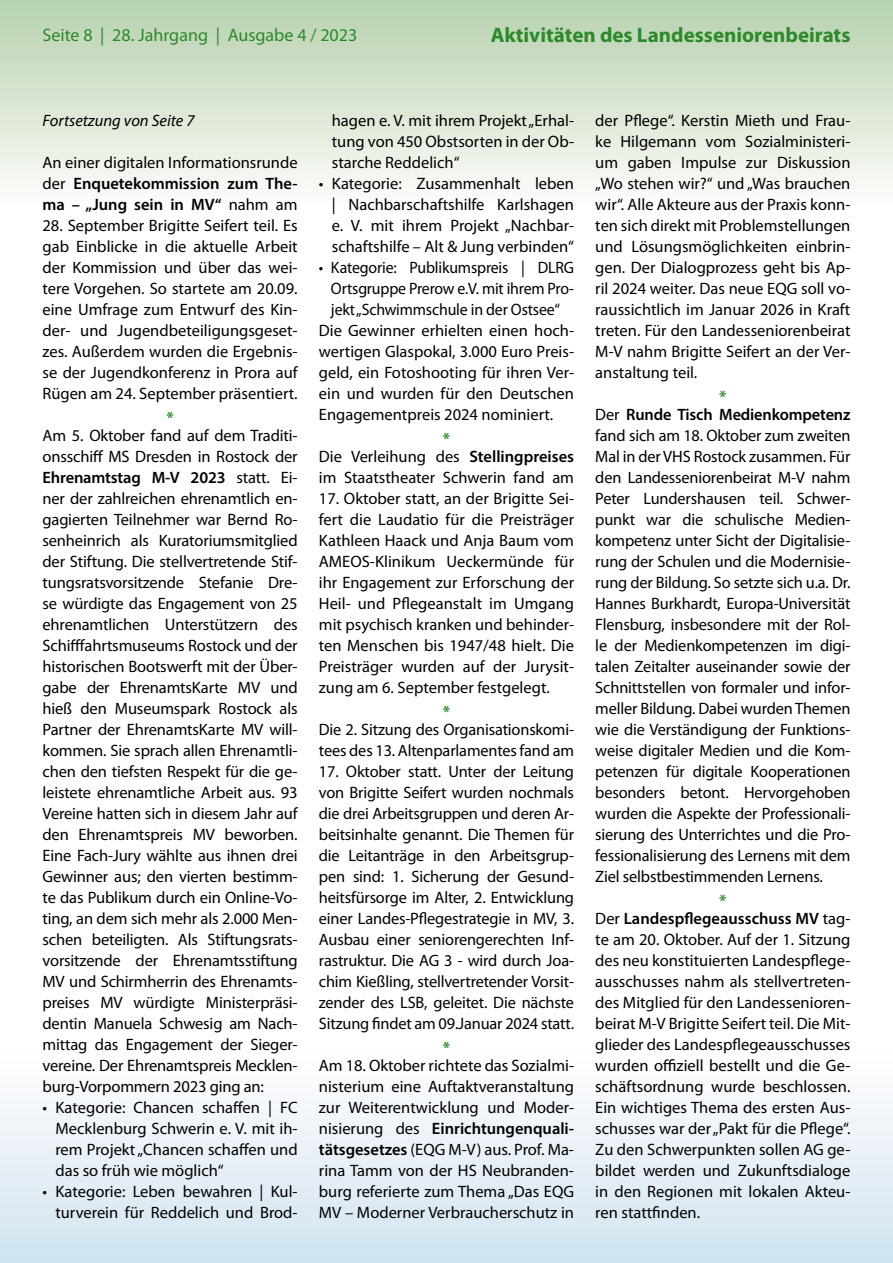
<style>
.page{position:relative;width:893px;height:1263px;background:#fff}
.page>*{position:absolute;margin:0;border:0;box-sizing:border-box;transform-origin:0 0}
.t1{font:700 21px "Myriad Pro";color:#2c8a2a}
.t2{font:18px "Myriad Pro";color:#2c8a2a}
.t3{font:16.5px/21px "Myriad Pro";color:#000;text-align:justify}
.t4{font:16.5px "Myriad Pro";color:#000;scale:.96 1}
.t5{font:600 16.5px/18px "Myriad Pro";letter-spacing:-.01em;color:#000;text-align:center}
.t6{font:italic 16.5px "Myriad Pro";color:#000}
.t7{font:700 16.5px "Myriad Pro";color:#2c8a2a}
.s1{font-weight:600}
.s2{font-weight:700;color:#2c8a2a}
.s3{font-weight:400}
</style>
<div class="page">
<div style="left:0;top:1050px;width:893px;height:213px;background:linear-gradient(to bottom,#fffeff,#cfe4ef)"></div>
<div style="left:0;top:0;width:893px;height:213px;background:linear-gradient(to bottom,#b7d0ad,#fffefe)"></div>
<p class="t2" style="left:43px;top:24px;width:316px">Seite 8 | 28. Jahrgang | Ausgabe 4 / 2023</p>
<p class="t1" style="left:491px;top:21px;width:361px">Aktivitäten des Landesseniorenbeirats</p>
<p class="t6" style="left:43px;top:110px;width:154px">Fortsetzung von Seite 7</p>
<p class="t3" style="left:43px;top:152px;width:257px">An einer digitalen Informationsrunde der <span class="s1">Enquetekommission zum The&shy;ma – „Jung sein in MV“</span> nahm am</p>
<p class="t3" style="left:43px;top:215px;width:257px">28. September Brigitte Seifert teil. Es gab Einblicke in die aktuelle Arbeit der Kommission und über das wei&shy;tere Vorgehen. So startete am 20.09. eine Umfrage zum Entwurf des Kin&shy;der- und Jugendbeteiligungsgeset&shy;zes. Außerdem wurden die Ergebnis&shy;se der Jugendkonferenz in Prora auf Rügen am 24. September präsentiert.</p>
<p class="t7" style="left:166px;top:407px;width:9px">*</p>
<p class="t3" style="left:43px;top:425px;width:257px">Am 5. Oktober fand auf dem Traditi&shy;onsschiff MS Dresden in Rostock der <span class="s1">Ehrenamtstag M-V 2023</span> statt. Ei&shy;ner der zahlreichen ehrenamtlich en&shy;gagierten Teilnehmer war Bernd Ro&shy;senheinrich als Kuratoriumsmitglied der Stiftung. Die stellvertretende Stif&shy;tungsratsvorsitzende Stefanie Dre&shy;se würdigte das Engagement von 25 ehrenamtlichen Unterstützern des Schifffahrtsmuseums Rostock und der historischen Bootswerft mit der Über&shy;gabe der EhrenamtsKarte MV und hieß den Museumspark Rostock als Partner der EhrenamtsKarte MV will&shy;kommen. Sie sprach allen Ehrenamtli&shy;chen den tiefsten Respekt für die ge&shy;leistete ehrenamtliche Arbeit aus. 93<br>Vereine hatten sich in diesem Jahr auf den Ehrenamtspreis MV beworben.<br>Eine Fach-Jury wählte aus ihnen drei Gewinner aus; den vierten bestimm&shy;te das Publikum durch ein Online-Vo&shy;ting, an dem sich mehr als 2.000 Men&shy;schen beteiligten. Als Stiftungsrats&shy;vorsitzende der Ehrenamtsstiftung MV und Schirmherrin des Ehrenamts&shy;preises MV würdigte Ministerpräsi&shy;dentin Manuela Schwesig am Nach&shy;mittag das Engagement der Sieger&shy;vereine. Der Ehrenamtspreis Mecklen&shy;burg-Vorpommern 2023 ging an:</p>
<p class="t3" style="left:55px;top:1097px;width:244px;text-indent:-13px">• Kategorie: Chancen schaffen | FC Mecklenburg Schwerin e. V. mit ih&shy;rem Projekt „Chancen schaffen und das so früh wie möglich“</p>
<p class="t3" style="left:43px;top:1181px;width:257px;text-align:right">• Kategorie: Leben bewahren | Kul&shy;turverein für Reddelich und Brod-</p>
<p class="t3" style="left:332px;top:110px;width:244px">hagen e. V. mit ihrem Projekt „Erhal&shy;tung von 450 Obstsorten in der Ob&shy;starche Reddelich“</p>
<p class="t3" style="left:332px;top:173px;width:244px;text-indent:-13px">• Kategorie: Zusammenhalt leben | Nachbarschaftshilfe Karlshagen e. V. mit ihrem Projekt „Nachbar&shy;schaftshilfe – Alt &amp; Jung verbinden“</p>
<p class="t4" style="left:319px;top:257px;width:267px">• Kategorie: Publikumspreis | DLRG</p>
<p class="t4" style="left:331px;top:278px;width:255px">Ortsgruppe Prerow e.V. mit ihrem Pro-</p>
<p class="t4" style="left:331px;top:299px;width:240px">jekt „Schwimmschule in der Ostsee“</p>
<p class="t3" style="left:319px;top:320px;width:257px">Die Gewinner erhielten einen hoch-</p>
<p class="t3" style="left:319px;top:341px;width:257px">wertigen Glaspokal, 3.000 Euro Preis-</p>
<p class="t3" style="left:319px;top:362px;width:257px">geld, ein Fotoshooting für ihren Ver-</p>
<p class="t3" style="left:319px;top:383px;width:257px">ein und wurden für den Deutschen</p>
<p class="t3" style="left:319px;top:404px;width:236px">Engagementpreis 2024 nominiert.</p>
<p class="t3" style="left:319px;top:429px;width:257px;line-height:18px;text-align:center"><span class="s2">*<br></span>Die Verleihung des <span class="s1">Stellingpreises</span></p>
<p class="t3" style="left:319px;top:467px;width:257px">im Staatstheater Schwerin fand am</p>
<p class="t3" style="left:319px;top:488px;width:257px">17. Oktober statt, an der Brigitte Sei&shy;fert die Laudatio für die Preisträger Kathleen Haack und Anja Baum vom AMEOS-Klinikum Ueckermünde für ihr Engagement zur Erforschung der Heil- und Pflegeanstalt im Umgang mit psychisch kranken und behinder&shy;ten Menschen bis 1947/48 hielt. Die Preisträger wurden auf der Jurysit&shy;zung am 6. September festgelegt.</p>
<p class="t7" style="left:443px;top:701px;width:9px">*</p>
<p class="t3" style="left:319px;top:719px;width:257px">Die 2. Sitzung des Organisationskomi&shy;tees des 13. Altenparlamentes fand am</p>
<p class="t3" style="left:319px;top:761px;width:257px">17. Oktober statt. Unter der Leitung von Brigitte Seifert wurden nochmals die drei Arbeitsgruppen und deren Ar&shy;beitsinhalte genannt. Die Themen für die Leitanträge in den Arbeitsgrup&shy;pen sind: 1. Sicherung der Gesund&shy;heitsfürsorge im Alter, 2. Entwicklung einer Landes-Pflegestrategie in MV, 3.<br>Ausbau einer seniorengerechten Inf&shy;rastruktur. Die AG 3 - wird durch Joa&shy;chim Kießling, stellvertretender Vorsit&shy;zender des LSB, geleitet. Die nächste Sitzung findet am 09.Januar 2024 statt.</p>
<p class="t7" style="left:443px;top:1037px;width:9px">*</p>
<p class="t3" style="left:319px;top:1055px;width:257px">Am 18. Oktober richtete das Sozialmi&shy;nisterium eine Auftaktveranstaltung zur Weiterentwicklung und Moder&shy;nisierung des <span class="s1">Einrichtungenquali&shy;tätsgesetzes</span> (EQG M-V) aus. Prof. Ma&shy;rina Tamm von der HS Neubranden&shy;burg referierte zum Thema „Das EQG MV – Moderner Verbraucherschutz in</p>
<p class="t3" style="left:595px;top:110px;width:257px">der Pflege“. Kerstin Mieth und Frau&shy;ke Hilgemann vom Sozialministeri&shy;um gaben Impulse zur Diskussion „Wo stehen wir?“ und „Was brauchen wir“. Alle Akteure aus der Praxis konn&shy;ten sich direkt mit Problemstellungen und Lösungsmöglichkeiten einbrin&shy;gen. Der Dialogprozess geht bis Ap&shy;ril 2024 weiter. Das neue EQG soll vo&shy;raussichtlich im Januar 2026 in Kraft treten. Für den Landesseniorenbeirat M-V nahm Brigitte Seifert an der Ver&shy;anstaltung teil.</p>
<p class="t5" style="left:595px;top:387px;width:257px"><span class="s2">*<br></span><span class="s3">Der</span> Runde Tisch Medienkompetenz</p>
<p class="t3" style="left:595px;top:425px;width:257px">fand sich am 18. Oktober zum zweiten Mal in der VHS Rostock zusammen. Für den Landesseniorenbeirat M-V nahm Peter Lundershausen teil. Schwer&shy;punkt war die schulische Medien&shy;kompetenz unter Sicht der Digitalisie&shy;rung der Schulen und die Modernisie&shy;rung der Bildung. So setzte sich u.a. Dr.<br>Hannes Burkhardt, Europa-Universität Flensburg, insbesondere mit der Rol&shy;le der Medienkompetenzen im digi&shy;talen Zeitalter auseinander sowie der Schnittstellen von formaler und infor&shy;meller Bildung. Dabei wurden Themen wie die Verständigung der Funktions&shy;weise digitaler Medien und die Kom&shy;petenzen für digitale Kooperationen besonders betont. Hervorgehoben wurden die Aspekte der Professionali&shy;sierung des Unterrichtes und die Pro&shy;fessionalisierung des Lernens mit dem Ziel selbstbestimmenden Lernens.</p>
<p class="t5" style="left:595px;top:891px;width:257px"><span class="s2">*<br></span><span class="s3">Der</span> Landespflegeausschuss MV <span class="s3">tag-</span></p>
<p class="t3" style="left:595px;top:929px;width:257px">te am 20. Oktober. Auf der 1. Sitzung des neu konstituierten Landespflege&shy;ausschusses nahm als stellvertreten&shy;des Mitglied für den Landessenioren&shy;beirat M-V Brigitte Seifert teil. Die Mit&shy;glieder des Landespflegeausschusses wurden offiziell bestellt und die Ge&shy;schäftsordnung wurde beschlossen.<br>Ein wichtiges Thema des ersten Aus&shy;schusses war der „Pakt für die Pflege“.<br>Zu den Schwerpunkten sollen AG ge&shy;bildet werden und Zukunftsdialoge in den Regionen mit lokalen Akteu&shy;ren stattfinden.</p>
</div>
